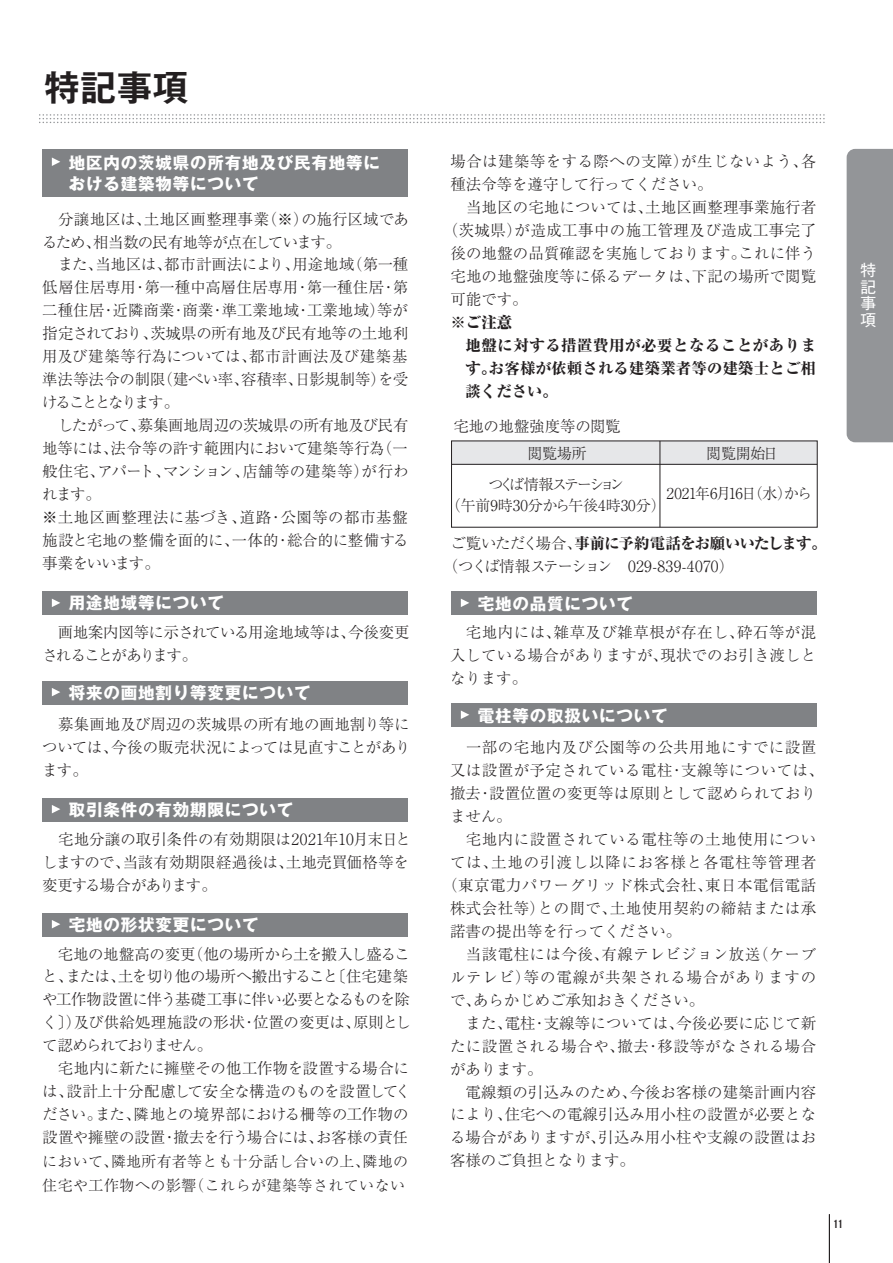
<style>
.page{position:relative;width:893px;height:1263px;background:#fff}
.page>*{position:absolute;margin:0;border:0;box-sizing:border-box;transform-origin:0 0}
.t1{font:700 35.4px "Gothic MB101 Pro De";color:#231f20}
.t2{font:700 16.5px/21px "Gothic MB101 Pro";letter-spacing:.05em;color:#fff}
.t3{font:15.75px/16.5px "Gothic MB101 Pro";color:#fff;text-align:justify}
.t4{font:300 15.45px/23px "Ryumin Pro";letter-spacing:-.01em;color:#231f20}
.t5{font:300 15.45px/23px "Ryumin Pro";letter-spacing:.01em;color:#231f20;text-align:justify}
.t6{font:300 15.45px/23px "Ryumin Pro";letter-spacing:-.015em;color:#231f20}
.t7{font:300 15.45px/23px "Ryumin Pro";letter-spacing:.035em;color:#231f20}
.t8{font:800 15.45px/23px "Ryumin Pro";letter-spacing:.01em;color:#231f20;text-align:justify}
.t9{font:300 15.45px "Ryumin Pro";letter-spacing:.03em;color:#231f20}
.t10{font:300 15.45px "Ryumin Pro";letter-spacing:.055em;color:#231f20}
.t11{font:300 15.45px/23px "Ryumin Pro";letter-spacing:-.035em;color:#231f20}
.t12{font:800 expanded 15.45px "Ryumin Pro";color:#231f20}
.t13{font:300 15px/24px "Ryumin Pro";letter-spacing:.015em;color:#231f20}
.t14{font:300 15px/21px "Ryumin Pro";letter-spacing:-.02em;color:#231f20;text-align:center}
.t15{font:300 15px "Ryumin Pro";letter-spacing:-.075em;color:#231f20}
.t16{font:700 11.7px "Bebas Neue";color:#231f20}
.s1{font-size:15px}
.s2{font-weight:800}
</style>
<div class="page">
<div style="left:451px;top:441px;width:366px;height:23px;background:#e6e7e9"></div>
<hr style="left:451px;top:464px;width:366px;height:1px;background:#231f20">
<hr style="left:660px;top:441px;width:1px;height:86px;background:#231f20">
<div style="left:847px;top:149px;width:46px;height:293px;background:#939598"></div>
<hr style="left:829px;top:1214px;width:1px;height:49px;background:#231f20">
<div style="left:42px;top:592px;width:366px;height:23px;background:#808285"></div>
<svg style="left:52px;top:599px;width:8px;height:8px"></svg>
<div style="left:42px;top:681px;width:366px;height:23px;background:#808285"></div>
<svg style="left:52px;top:688px;width:8px;height:8px"></svg>
<div style="left:42px;top:798px;width:366px;height:23px;background:#808285"></div>
<svg style="left:52px;top:805px;width:8px;height:8px"></svg>
<div style="left:42px;top:913px;width:366px;height:23px;background:#808285"></div>
<svg style="left:52px;top:920px;width:8px;height:8px"></svg>
<div style="left:42px;top:150px;width:366px;height:47px;background:#808285"></div>
<svg style="left:52px;top:157px;width:8px;height:9px"></svg>
<div style="left:451px;top:703px;width:366px;height:24px;background:#808285"></div>
<svg style="left:461px;top:710px;width:8px;height:9px"></svg>
<div style="left:451px;top:592px;width:366px;height:23px;background:#808285"></div>
<svg style="left:461px;top:599px;width:8px;height:8px"></svg>
<svg style="left:40px;top:114px;width:784px;height:9px"></svg>
<h1 class="t1" style="left:44px;top:58px;width:145px">特記事項</h1>
<p class="t2" style="left:69px;top:150px;width:313px">地区内の茨城県の所有地及び民有地等における建築物等について</p>
<p class="t4" style="left:42px;top:206px;width:368px">　分譲地区は、土地区画整理事業（※）の施行区域であるため、相当数の民有地等が点在しています。<br>　また、当地区は、都市計画法により、用途地域（第一種低層住居専用・第一種中高層住居専用・第一種住居・第二種住居・近隣商業・商業・準工業地域・工業地域）等が指定されており、茨城県の所有地及び民有地等の土地利用及び建築等行為については、都市計画法及び建築基準法等法令の制限（建ぺい率、容積率、日影規制等）を受けることとなります。<br>　したがって、募集画地周辺の茨城県の所有地及び民有地等には、法令等の許す範囲内において建築等行為（一般住宅、アパート、マンション、店舗等の建築等）が行われます。<br>※土地区画整理法に基づき、道路・公園等の都市基盤施設と宅地の整備を面的に、一体的・総合的に整備する事業をいいます。</p>
<p class="t2" style="left:69px;top:590px;width:157px">用途地域等について</p>
<p class="t11" style="left:42px;top:619px;width:369px">　画地案内図等に示されている用途地域等は、今後変更されることがあります。</p>
<p class="t2" style="left:69px;top:680px;width:243px">将来の画地割り等変更について</p>
<p class="t5" style="left:42px;top:711px;width:370px">　募集画地及び周辺の茨城県の所有地の画地割り等については、今後の販売状況によっては見直すことがあります。</p>
<p class="t2" style="left:69px;top:797px;width:226px">取引条件の有効期限について</p>
<p class="t4" style="left:42px;top:826px;width:370px">　宅地分譲の取引条件の有効期限は2021年10月末日としますので、当該有効期限経過後は、土地売買価格等を変更する場合があります。</p>
<p class="t2" style="left:69px;top:912px;width:191px">宅地の形状変更について</p>
<p class="t6" style="left:42px;top:941px;width:370px">　宅地の地盤高の変更（他の場所から土を搬入し盛ること、または、土を切り他の場所へ搬出すること〔住宅建築や工作物設置に伴う基礎工事に伴い必要となるものを除く〕）及び供給処理施設の形状・位置の変更は、原則として認められておりません。<br>　宅地内に新たに擁壁その他工作物を設置する場合には、設計上十分配慮して安全な構造のものを設置してください。また、隣地との境界部における柵等の工作物の設置や擁壁の設置・撤去を行う場合には、お客様の責<span class="s1">任</span></p>
<p class="t13" style="left:42px;top:1148px;width:367px">において、隣地所有者等とも十分話し合いの上、隣地の住宅や工作物への影響（これらが建築等されていない</p>
<p class="t9" style="left:450px;top:149px;width:367px">場合は建築等をする際への支障）が生じないよう、各</p>
<p class="t5" style="left:450px;top:171px;width:264px">種法令等を遵守して行ってください。</p>
<p class="t5" style="left:450px;top:194px;width:367px">　当地区の宅地については、土地区画整理事業施行者</p>
<p class="t9" style="left:443px;top:218px;width:375px">（茨城県）が造成工事中の施工管理及び造成工事完了</p>
<p class="t5" style="left:450px;top:240px;width:367px">後の地盤の品質確認を実施しております。これに伴う</p>
<p class="t5" style="left:450px;top:263px;width:367px">宅地の地盤強度等に係るデータは、下記の場所で閲覧</p>
<p class="t5" style="left:450px;top:286px;width:79px">可能です。</p>
<p class="t12" style="left:450px;top:310px;width:63px">※ご注意</p>
<p class="t8" style="left:465px;top:332px;width:352px">地盤に対する措置費用が必要となることがあります。お客様が依頼される建築業者等の建築士とご相談ください。</p>
<p class="t4" style="left:453px;top:413px;width:169px">宅地の地盤強度等の閲覧</p>
<p class="t13" style="left:528px;top:441px;width:61px">閲覧場所</p>
<p class="t13" style="left:706px;top:441px;width:73px">閲覧開始日</p>
<p class="t15" style="left:666px;top:481px;width:147px">2021年6月16日（水）から</p>
<p class="t14" style="left:446px;top:472px;width:221px">つくば情報ステーション<br>（午前9時30分から午後4時30分）</p>
<p class="t5" style="left:443px;top:531px;width:386px;text-indent:8px">ご覧いただく場合、<span class="s2">事前に予約電話をお願いいたします。</span>（つくば情報ステーション　029-839-4070）</p>
<p class="t2" style="left:478px;top:591px;width:157px">宅地の品質について</p>
<p class="t5" style="left:450px;top:620px;width:368px">　宅地内には、雑草及び雑草根が存在し、砕石等が混入している場合がありますが、現状でのお引き渡しとなります。</p>
<p class="t2" style="left:478px;top:703px;width:191px">電柱等の取扱いについて</p>
<p class="t7" style="left:450px;top:734px;width:375px">　一部の宅地内及び公園等の公共用地にすでに設置又は設置が予定されている電柱・支線等については、撤去・設置位置の変更等は原則として認められておりません。</p>
<p class="t7" style="left:466px;top:826px;width:352px">宅地内に設置されている電柱等の土地使用につい</p>
<p class="t10" style="left:450px;top:850px;width:368px">ては、土地の引渡し以降にお客様と各電柱等管理者</p>
<p class="t7" style="left:442px;top:872px;width:375px">（東京電力パワーグリッド株式会社、東日本電信電話</p>
<p class="t7" style="left:450px;top:895px;width:368px">株式会社等）との間で、土地使用契約の締結または承</p>
<p class="t5" style="left:450px;top:918px;width:233px">諾書の提出等を行ってください。</p>
<p class="t7" style="left:450px;top:941px;width:368px">　当該電柱には今後、有線テレビジョン放送（ケーブ</p>
<p class="t10" style="left:450px;top:965px;width:368px">ルテレビ）等の電線が共架される場合がありますの</p>
<p class="t5" style="left:450px;top:987px;width:256px">で、あらかじめご承知おきください。</p>
<p class="t5" style="left:450px;top:1010px;width:368px">　また、電柱・支線等については、今後必要に応じて新</p>
<p class="t7" style="left:450px;top:1033px;width:368px">たに設置される場合や、撤去・移設等がなされる場合</p>
<p class="t5" style="left:450px;top:1056px;width:94px">があります。</p>
<p class="t5" style="left:450px;top:1079px;width:368px">　電線類の引込みのため、今後お客様の建築計画内容</p>
<p class="t5" style="left:450px;top:1102px;width:368px">により、住宅への電線引込み用小柱の設置が必要とな</p>
<p class="t5" style="left:450px;top:1125px;width:368px">る場合がありますが、引込み用小柱や支線の設置はお</p>
<p class="t5" style="left:450px;top:1148px;width:186px">客様のご負担となります。</p>
<p class="t3" style="left:860px;top:260px;width:17px">特記事項</p>
<p class="t16" style="left:833px;top:1217px;width:11px">11</p>
</div>
